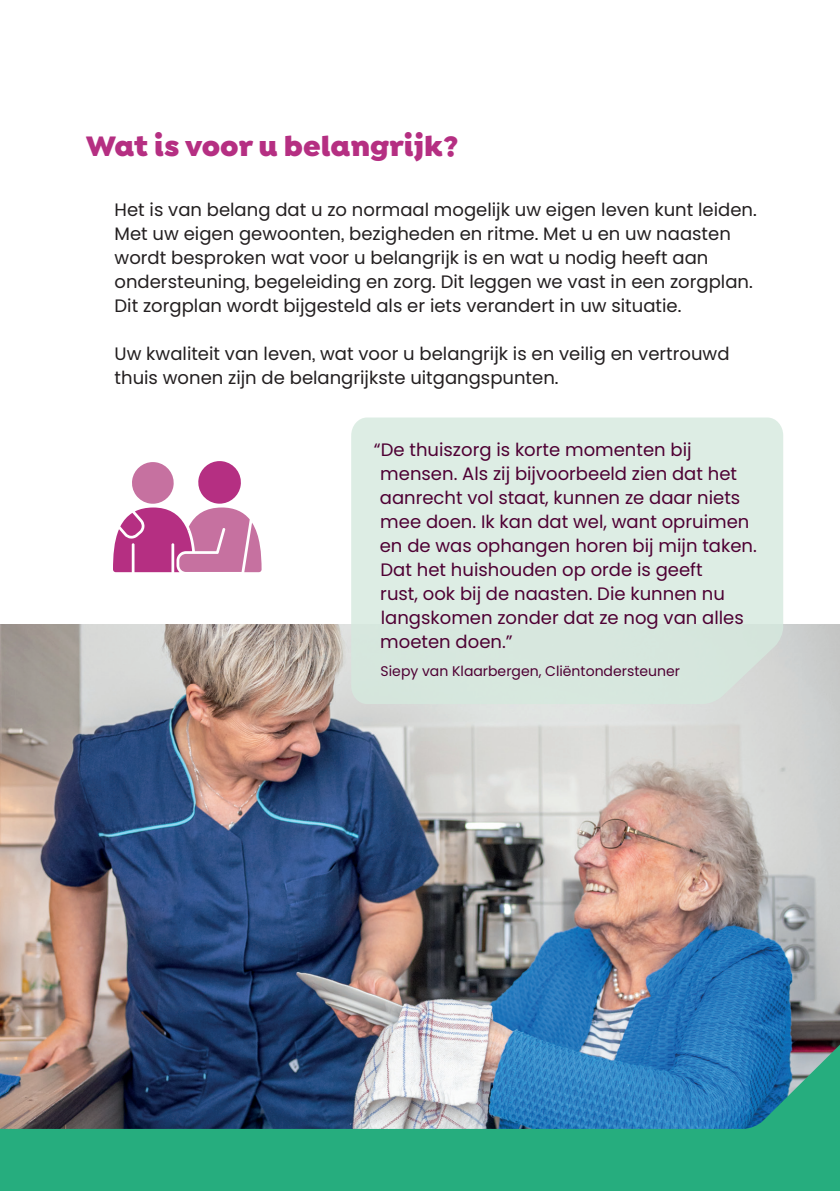
<style>
.page{position:relative;width:840px;height:1191px;background:#fff}
.page>*{position:absolute;margin:0;border:0;box-sizing:border-box;transform-origin:0 0}
.t1{font:900 30px "Isidora Sans Alt";color:#b52f82}
.t2{font:18px/24px "Poppins";color:#231f20}
.t3{font:18px/24px "Poppins";color:#4e0033}
.t4{font:14px "Poppins";color:#4e0033}
</style>
<div class="page">
<img style="left:0;top:624px;width:839px;height:368px">
<div style="left:351px;top:417px;width:431px;height:287px;background:#ddede4"></div>
<svg style="left:113px;top:461px;width:148px;height:111px"></svg>
<img style="left:0;top:992px;width:839px;height:199px">
<p class="t1" style="left:86px;top:127px;width:373px">Wat is voor u belangrijk?</p>
<p class="t2" style="left:114px;top:198px;width:643px">Het is van belang dat u zo normaal mogelijk uw eigen leven kunt leiden.<br>Met uw eigen gewoonten, bezigheden en ritme. Met u en uw naasten wordt besproken wat voor u belangrijk is en wat u nodig heeft aan ondersteuning, begeleiding en zorg. Dit leggen we vast in een zorgplan.<br>Dit zorgplan wordt bijgesteld als er iets verandert in uw situatie.</p>
<p class="t2" style="left:114px;top:342px;width:616px">Uw kwaliteit van leven, wat voor u belangrijk is en veilig en vertrouwd thuis wonen zijn de belangrijkste uitgangspunten.</p>
<p class="t3" style="left:379px;top:438px;width:378px;text-indent:-6px">“De thuiszorg is korte momenten bij mensen. Als zij bijvoorbeeld zien dat het aanrecht vol staat, kunnen ze daar niets mee doen. Ik kan dat wel, want opruimen en de was ophangen horen bij mijn taken.<br>Dat het huishouden op orde is geeft<br>rust, ook bij de naasten. Die kunnen nu langskomen zonder dat ze nog van alles moeten doen.”</p>
<p class="t4" style="left:380px;top:663px;width:301px">Siepy van Klaarbergen, Cliëntondersteuner</p>
</div>
